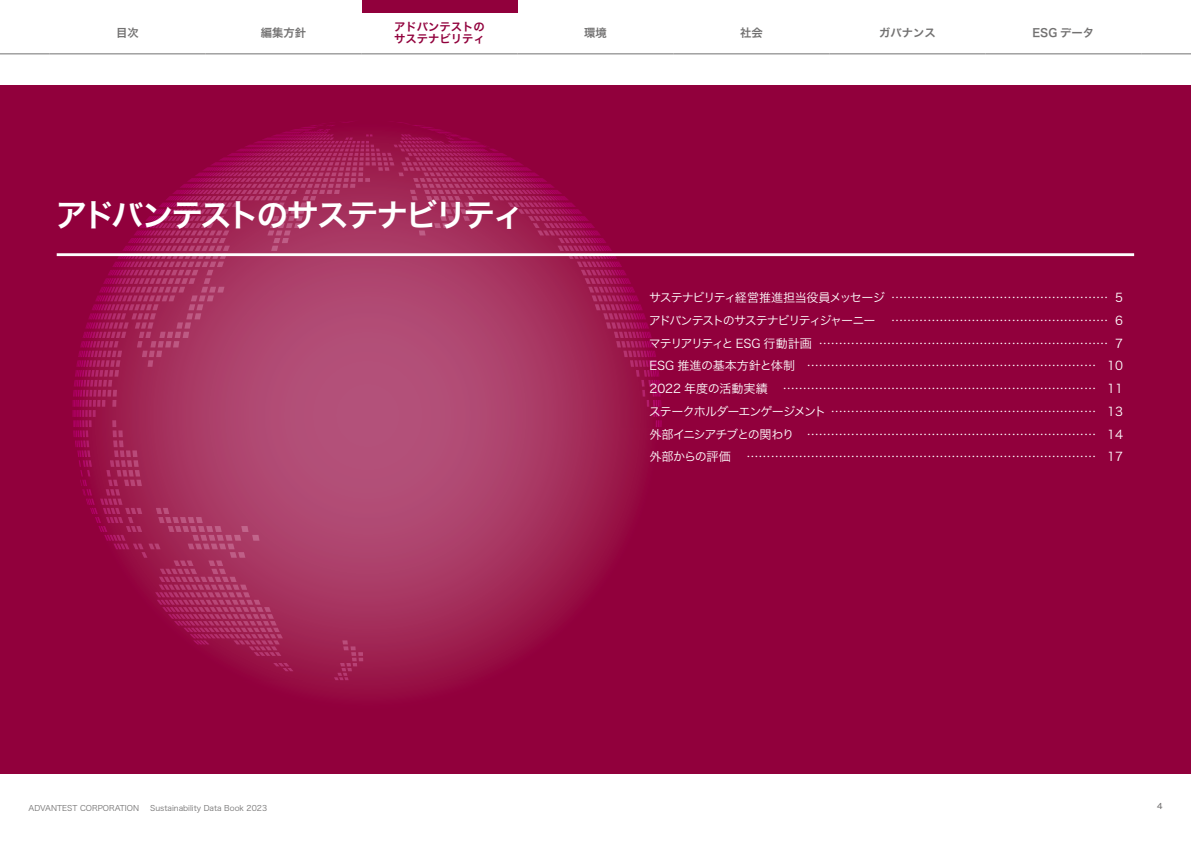
<style>
.page{position:relative;width:1191px;height:842px;background:#fff}
.page>*{position:absolute;margin:0;border:0;box-sizing:border-box;transform-origin:0 0}
.t1{font:31.9px "Hira Kaku Std W6";letter-spacing:-.09em;color:#fff}
.t2{font:12px/22.7px "Hira Kaku Std W3";letter-spacing:-.085em;color:#fff}
.t3{font:11.3px "Hira Kaku Pro N W6";color:#727171}
.t4{font:11.3px/12px "Hira Kaku Pro N W6";color:#91003c}
.t5{font:7.8px "Hira Kaku Std W3";color:#727171}
.t6{font:7.8px "Hira Kaku Std W5";color:#727171}
</style>
<div class="page">
<div style="left:361px;top:0;width:156px;height:12px;background:#91003c"></div>
<hr style="left:517px;top:54px;width:156px;height:1px;background:#727171">
<hr style="left:673px;top:54px;width:156px;height:1px;background:#727171">
<hr style="left:829px;top:54px;width:156px;height:1px;background:#727171">
<hr style="left:985px;top:54px;width:156px;height:1px;background:#727171">
<hr style="left:0;top:54px;width:50px;height:1px;background:#727171">
<hr style="left:50px;top:54px;width:156px;height:1px;background:#727171">
<hr style="left:206px;top:54px;width:155px;height:1px;background:#727171">
<hr style="left:361px;top:54px;width:156px;height:1px;background:#727171">
<hr style="left:1141px;top:54px;width:50px;height:1px;background:#727171">
<div style="left:0;top:85px;width:1191px;height:689px;background:#91003c"></div>
<svg style="left:278px;top:427px;width:384px;height:268px"></svg>
<svg style="left:73px;top:427px;width:509px;height:78px"></svg>
<svg style="left:128px;top:121px;width:478px;height:125px"></svg>
<svg style="left:72px;top:246px;width:590px;height:181px;background:#a83463"></svg>
<svg style="left:90px;top:430px;width:571px;height:250px"></svg>
<hr style="left:57px;top:253px;width:1077px;height:3px;background:#fff">
<p class="t3" style="left:116px;top:23px;width:24px">目次</p>
<p class="t3" style="left:261px;top:23px;width:47px">編集方針</p>
<p class="t4" style="left:394px;top:21px;width:92px">アドバンテストのサステナビリティ</p>
<p class="t3" style="left:584px;top:23px;width:24px">環境</p>
<p class="t3" style="left:740px;top:23px;width:24px">社会</p>
<p class="t3" style="left:879px;top:23px;width:58px">ガバナンス</p>
<p class="t3" style="left:1032px;top:23px;width:63px">ESG データ</p>
<h1 class="t1" style="left:55px;top:190px;width:470px">アドバンテストのサステナビリティ</h1>
<p class="t2" style="left:649px;top:286px;width:476px">サステナビリティ経営推進担当役員メッセージ ……………………………………………… 5アドバンテストのサステナビリティジャーニー</p>
<p class="t2" style="left:649px;top:309px;width:476px;text-align:justify;text-indent:242px">……………………………………………… 6マテリアリティと ESG 行動計画 ……………………………………………………………… 7<br>ESG 推進の基本方針と体制 ……………………………………………………………… 10<br>2022 年度の活動実績 …………………………………………………………………… 11ステークホルダーエンゲージメント ………………………………………………………… 13外部イニシアチブとの関わり ……………………………………………………………… 14外部からの評価</p>
<p class="t2" style="left:746px;top:445px;width:378px">…………………………………………………………………………… 17</p>
<p class="t5" style="left:28px;top:802px;width:112px">ADVANTEST CORPORATION</p>
<p class="t5" style="left:150px;top:802px;width:118px">Sustainability Data Book 2023</p>
<p class="t6" style="left:1157px;top:800px;width:7px">4</p>
</div>
